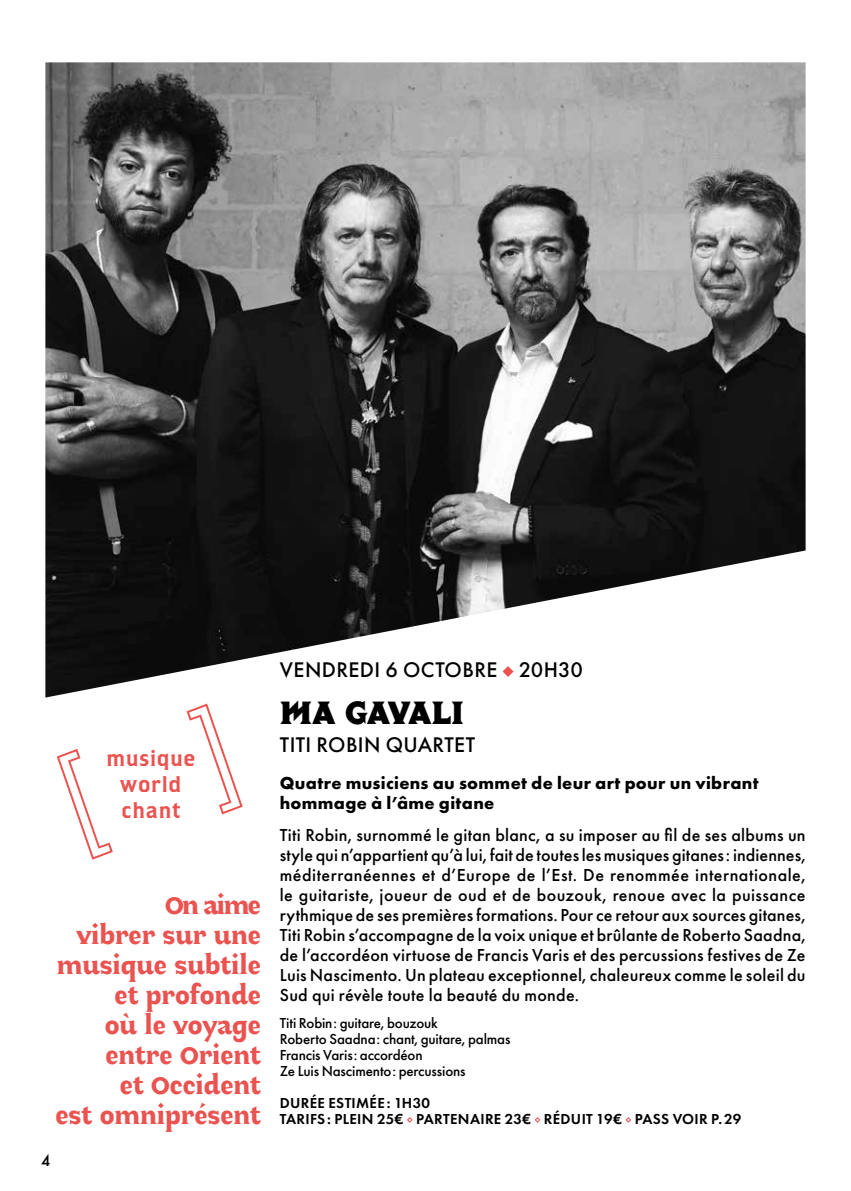
<style>
.page{position:relative;width:851px;height:1191px;background:#fff}
.page>*{position:absolute;margin:0;border:0;box-sizing:border-box;transform-origin:0 0}
.t1{font:700 40px "Sans Merci";color:#000}
.t2{font:30px/30px "Sans Merci";color:#ea5350;text-align:right}
.t3{font:500 22px "Futura PT";letter-spacing:.015em;color:#000}
.t4{font:22px/26px "Brothers OT";letter-spacing:.01em;color:#ea5350;text-align:center}
.t5{font:500 18px/20px "Futura PT";letter-spacing:.015em;color:#000;text-align:justify}
.t6{font:700 18px/20px "Futura PT";letter-spacing:.02em;color:#000}
.t7{font:500 15px/16px "Futura PT";letter-spacing:-.01em;color:#000}
.t8{font:600 15px/16px "Futura PT";letter-spacing:.02em;color:#000}
.t9{font:500 15px "Futura";color:#000}
</style>
<div class="page">
<svg style="left:56px;top:749px;width:57px;height:111px"></svg>
<svg style="left:186px;top:703px;width:57px;height:112px"></svg>
<svg style="left:407px;top:1117px;width:6px;height:6px"></svg>
<svg style="left:534px;top:1117px;width:7px;height:6px"></svg>
<svg style="left:625px;top:1117px;width:6px;height:6px"></svg>
<img style="left:45px;top:62px;width:760px;height:635px">
<p class="t4" style="left:106px;top:746px;width:91px">musique world chant</p>
<h2 class="t2" style="left:55px;top:890px;width:207px">On aime<br>vibrer sur une musique subtile et profonde<br>où le voyage entre Orient<br>et Occident<br>est omniprésent</h2>
<p class="t9" style="left:41px;top:1150px;width:11px">4</p>
<p class="t3" style="left:280px;top:656px;width:304px">VENDREDI 6 OCTOBRE 20H30</p>
<h1 class="t1" style="left:280px;top:691px;width:185px">MA GAVALI</h1>
<p class="t3" style="left:280px;top:732px;width:197px">TITI ROBIN QUARTET</p>
<p class="t6" style="left:280px;top:773px;width:480px">Quatre musiciens au sommet de leur art pour un vibrant hommage à l’âme gitane</p>
<p class="t5" style="left:280px;top:824px;width:527px">Titi Robin, surnommé le gitan blanc, a su imposer au fil de ses albums un style qui n’appartient qu’à lui, fait de toutes les musiques gitanes: indiennes, méditerranéennes et d’Europe de l’Est. De renommée internationale, le guitariste, joueur de oud et de bouzouk, renoue avec la puissance rythmique de ses premières formations. Pour ce retour aux sources gitanes, Titi Robin s’accompagne de la voix unique et brûlante de Roberto Saadna, de l’accordéon virtuose de Francis Varis et des percussions festives de Ze Luis Nascimento. Un plateau exceptionnel, chaleureux comme le soleil du Sud qui révèle toute la beauté du monde.</p>
<p class="t7" style="left:280px;top:1015px;width:232px">Titi Robin: guitare, bouzouk<br>Roberto Saadna: chant, guitare, palmas<br>Francis Varis: accordéon<br>Ze Luis Nascimento: percussions</p>
<p class="t8" style="left:280px;top:1095px;width:463px">DURÉE ESTIMÉE: 1H30<br>TARIFS: PLEIN 25€ PARTENAIRE 23€ RÉDUIT 19€ PASS VOIR P.29</p>
</div>
